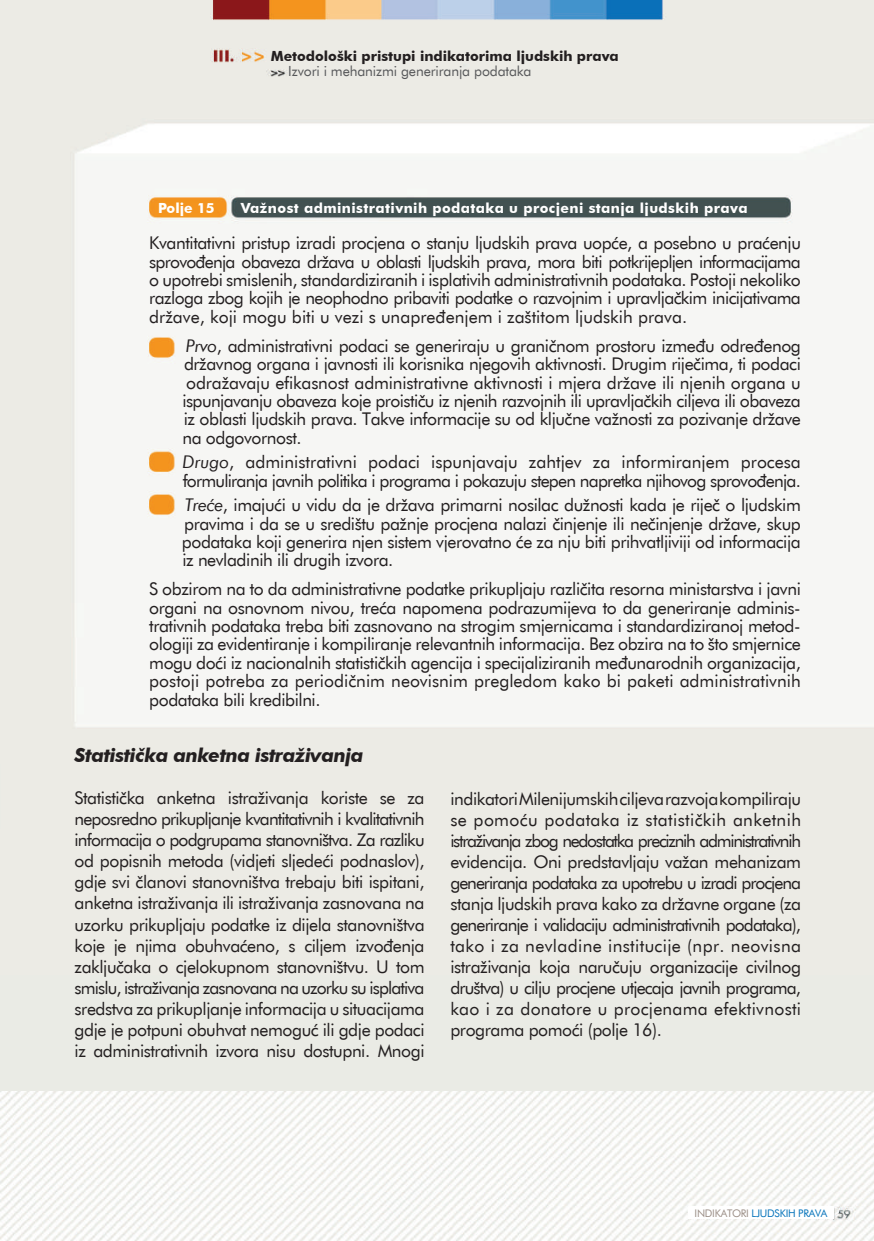
<style>
.page{position:relative;width:874px;height:1241px;background:#fff}
.page>*{position:absolute;margin:0;border:0;box-sizing:border-box;transform-origin:0 0}
.t1{font:italic 700 19.25px "Futura BT";letter-spacing:-.025em;color:#231f20}
.t2{font:17.5px/21px "Futura BT";letter-spacing:-.025em;color:#231f20;text-align:justify}
.t3{font:17.5px/18.4px "Futura BT";letter-spacing:-.045em;color:#231f20}
.t4{font:700 14px "Futura BT";letter-spacing:.03em;color:#fff}
.t5{font:700 14px "Futura BT";color:#231f20}
.t6{font:14px "Futura BT";letter-spacing:-.01em;color:#57585a}
.t7{font:10.5px "Futura BT";color:#0673ba}
.t8{font:10.5px "Futura BT";color:#9b8e86}
.s1{font-style:italic}
</style>
<div class="page">
<img style="left:0;top:0;width:873px;height:1240px">
<div style="left:688px;top:1206px;width:145px;height:12px;background:#fff"></div>
<hr style="left:0;top:764px;width:1px;height:64px;background:#eaebe5">
<div style="left:0;top:974px;width:873px;height:116px;background:#eaebe5"></div>
<p class="t5" style="left:270px;top:47px;width:349px">Metodološki pristupi indikatorima ljudskih prava</p>
<p class="t6" style="left:288px;top:63px;width:245px">Izvori i mehanizmi generiranja podataka</p>
<p class="t4" style="left:158px;top:199px;width:58px">Polje 15</p>
<p class="t4" style="left:241px;top:199px;width:508px">Važnost administrativnih podataka u procjeni stanja ljudskih prava</p>
<p class="t2" style="left:149px;top:234px;width:652px;line-height:18.4px">Kvantitativni pristup izradi procjena o stanju ljudskih prava uopće, a posebno u praćenju sprovođenja obaveza država u oblasti ljudskih prava, mora biti potkrijepljen informacijama o upotrebi smislenih, standardiziranih i isplativih administrativnih podataka. Postoji nekoliko razloga zbog kojih je neophodno pribaviti podatke o razvojnim i upravljačkim inicijativama države, koji mogu biti u vezi s unapređenjem i zaštitom ljudskih prava.</p>
<p class="t2" style="left:182px;top:336px;width:619px;line-height:18.4px"><span class="s1">Prvo</span>, administrativni podaci se generiraju u graničnom prostoru između određenog državnog organa i javnosti ili korisnika njegovih aktivnosti. Drugim riječima, ti podaci odražavaju efikasnost administrativne aktivnosti i mjera države ili njenih organa u ispunjavanju obaveza koje proističu iz njenih razvojnih ili upravljačkih ciljeva ili obaveza iz oblasti ljudskih prava. Takve informacije su od ključne važnosti za pozivanje države na odgovornost.</p>
<p class="t3" style="left:182px;top:452px;width:619px"><span class="s1">Drugo</span>, administrativni podaci ispunjavaju zahtjev za informiranjem procesa formuliranja javnih politika i programa i pokazuju stepen napretka njihovog sprovođenja.</p>
<p class="t2" style="left:182px;top:495px;width:620px;line-height:18.4px"><span class="s1">Treće</span>, imajući u vidu da je država primarni nosilac dužnosti kada je riječ o ljudskim pravima i da se u središtu pažnje procjena nalazi činjenje ili nečinjenje države, skup podataka koji generira njen sistem vjerovatno će za nju biti prihvatljiviji od informacija iz nevladinih ili drugih izvora.</p>
<p class="t2" style="left:149px;top:579px;width:652px;line-height:18.4px">S obzirom na to da administrativne podatke prikupljaju različita resorna ministarstva i javni organi na osnovnom nivou, treća napomena podrazumijeva to da generiranje adminis&shy;trativnih podataka treba biti zasnovano na strogim smjernicama i standardiziranoj metod&shy;ologiji za evidentiranje i kompiliranje relevantnih informacija. Bez obzira na to što smjernice mogu doći iz nacionalnih statističkih agencija i specijaliziranih međunarodnih organizacija, postoji potreba za periodičnim neovisnim pregledom kako bi paketi administrativnih podataka bili kredibilni.</p>
<p class="t1" style="left:75px;top:743px;width:290px">Statistička anketna istraživanja</p>
<p class="t2" style="left:75px;top:787px;width:351px">Statistička anketna istraživanja koriste se za neposredno prikupljanje kvantitativnih i kvalitativnih informacija o podgrupama stanovništva. Za razliku od popisnih metoda (vidjeti sljedeći podnaslov), gdje svi članovi stanovništva trebaju biti ispitani, anketna istraživanja ili istraživanja zasnovana na uzorku prikupljaju podatke iz dijela stanovništva koje je njima obuhvaćeno, s ciljem izvođenja zaključaka o cjelokupnom stanovništvu. U tom smislu, istraživanja zasnovana na uzorku su isplativa sredstva za prikupljanje informacija u situacijama gdje je potpuni obuhvat nemoguć ili gdje podaci iz administrativnih izvora nisu dostupni. Mnogi</p>
<p class="t2" style="left:450px;top:787px;width:352px">indikatori Milenijumskih ciljeva razvoja kompiliraju se pomoću podataka iz statističkih anketnih istraživanja zbog nedostatka preciznih administrativnih evidencija. Oni predstavljaju važan mehanizam generiranja podataka za upotrebu u izradi procjena stanja ljudskih prava kako za državne organe (za generiranje i validaciju administrativnih podataka), tako i za nevladine institucije (npr. neovisna istraživanja koja naručuju organizacije civilnog društva) u cilju procjene utjecaja javnih programa, kao i za donatore u procjenama efektivnosti programa pomoći (polje 16).</p>
<p class="t8" style="left:694px;top:1206px;width:24px">indikatori</p>
<p class="t7" style="left:751px;top:1206px;width:29px">Lju dskih</p>
<p class="t7" style="left:797px;top:1206px;width:7px">prava</p>
</div>
